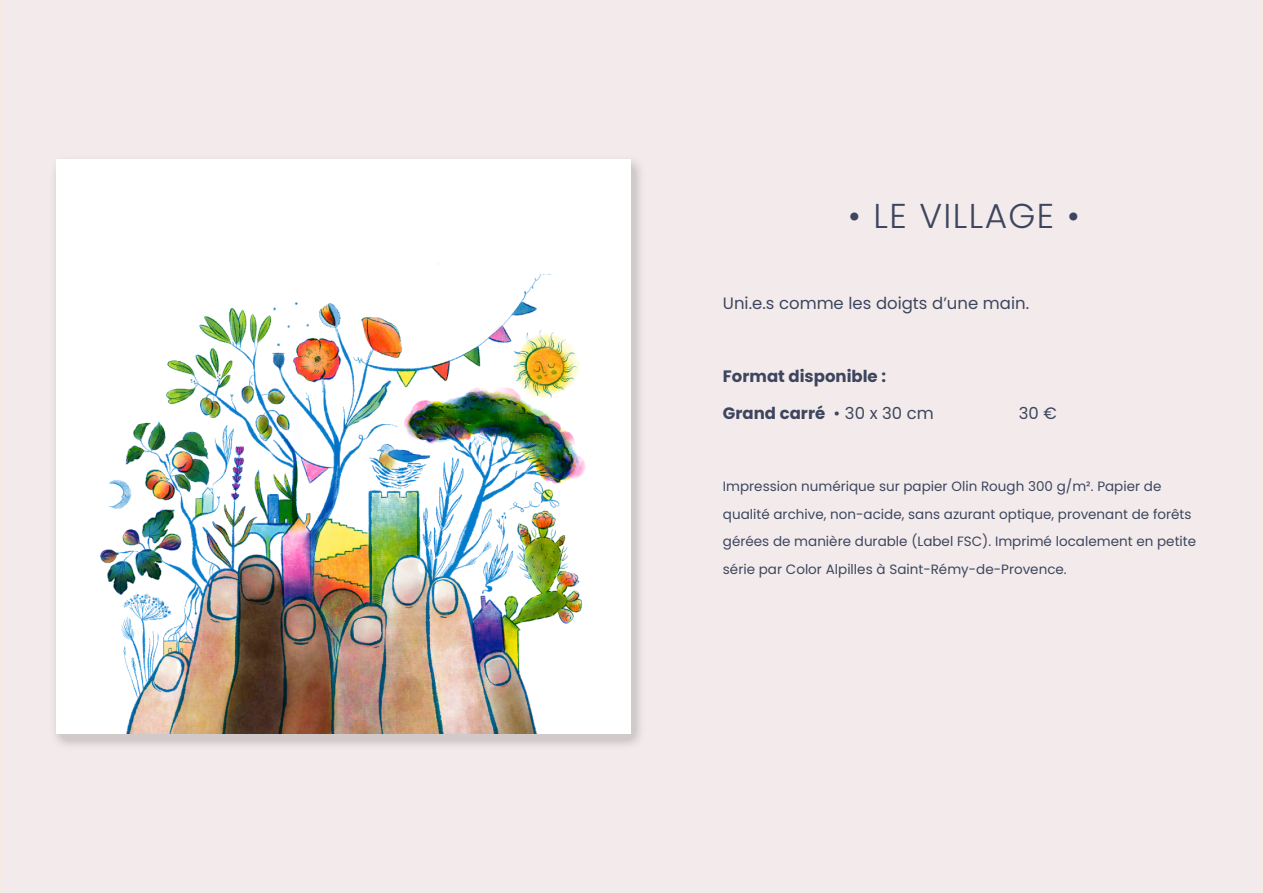
<style>
.page{position:relative;width:1263px;height:893px;background:#fff}
.page>*{position:absolute;margin:0;border:0;box-sizing:border-box;transform-origin:0 0}
.t1{font:300 34.5px "Poppins";letter-spacing:.04em;color:#3d465e}
.t2{font:700 16.5px "Poppins";color:#3d465e}
.t3{font:16.5px "Poppins";color:#3d465e}
.t4{font:13.5px/27.5px "Poppins";color:#3d465e}
.s1{font-weight:400}
</style>
<div class="page">
<div style="left:1px;top:0;width:1261px;height:893px;background:#f3ebeb"></div>
<img style="left:49px;top:154px;width:596px;height:596px">
<div style="left:57px;top:159px;width:574px;height:574px;background:#fff"></div>
<img style="left:97px;top:262px;width:489px;height:471px">
<h1 class="t1" style="left:848px;top:191px;width:233px">• LE VILLAGE •</h1>
<p class="t3" style="left:723px;top:292px;width:308px">Uni.e.s comme les doigts d’une main.</p>
<p class="t2" style="left:723px;top:365px;width:165px">Format disponible :</p>
<p class="t2" style="left:723px;top:401px;width:212px">Grand carré <span class="s1">• 30 x 30 cm</span></p>
<p class="t3" style="left:1019px;top:401px;width:40px">30 €</p>
<p class="t4" style="left:723px;top:473px;width:475px">Impression numérique sur papier Olin Rough 300 g/m². Papier de qualité archive, non-acide, sans azurant optique, provenant de forêts gérées de manière durable (Label FSC). Imprimé localement en petite série par Color Alpilles à Saint-Rémy-de-Provence.</p>
</div>
